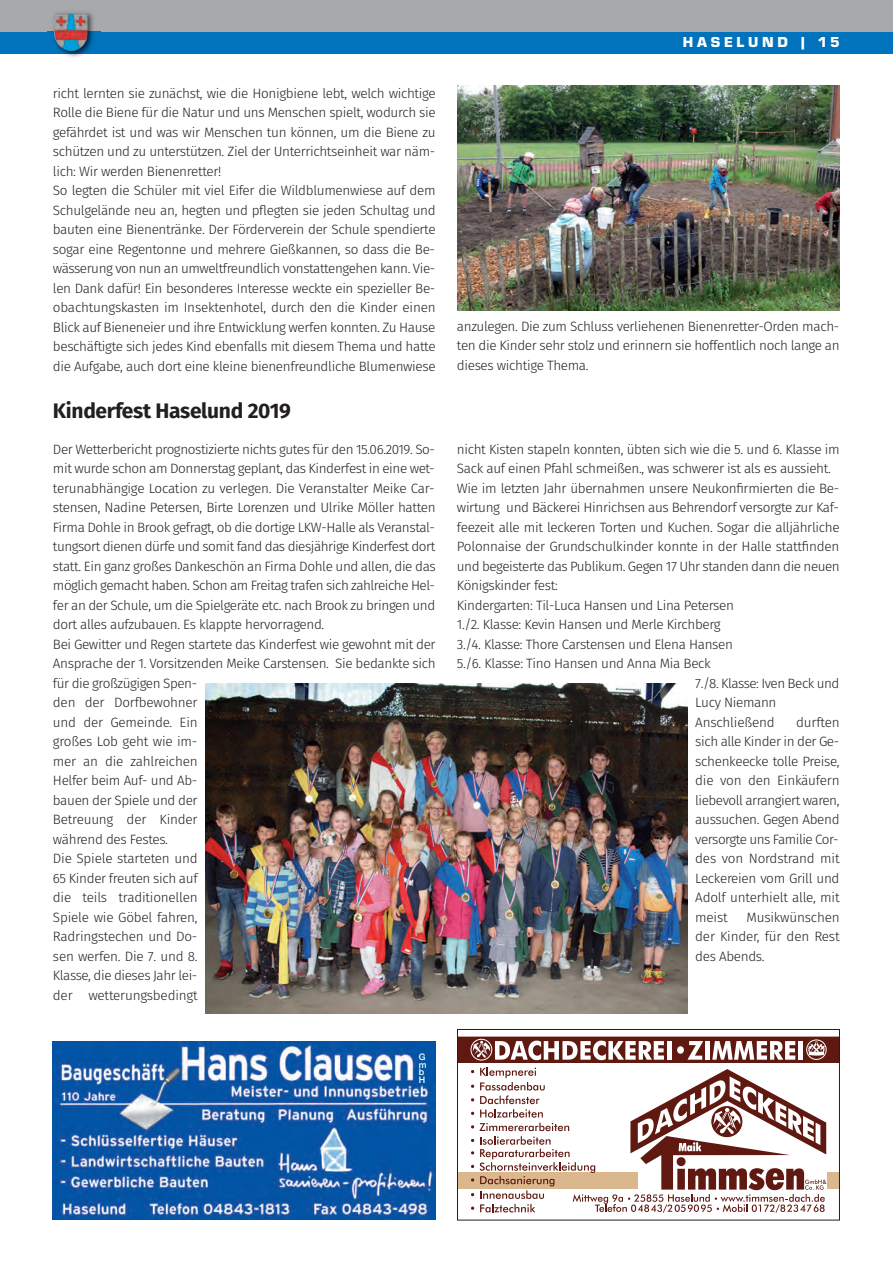
<style>
.page{position:relative;width:893px;height:1263px;background:#fff}
.page>*{position:absolute;margin:0;border:0;box-sizing:border-box;transform-origin:0 0}
.t1{font:700 21px "Fira Sans";letter-spacing:-.015em;color:#231f20}
.t2{font:15px "Eurostile T Blac";letter-spacing:.25em;color:#fff}
.t3{font:300 13.5px/19.5px "Fira Sans";letter-spacing:-.025em;color:#231f20;text-align:justify}
.t4{font:500 9px/7.5px "Helvetica Neue";color:#fff}
</style>
<div class="page">
<div style="left:0;top:0;width:893px;height:43px;background:#a8a9ad"></div>
<div style="left:0;top:32px;width:893px;height:21px;background:#0073bc"></div>
<img style="left:48px;top:12px;width:52px;height:45px">
<img style="left:54px;top:13px;width:34px;height:38px">
<svg style="left:459px;top:1037px;width:379px;height:176px"></svg>
<div style="left:457px;top:1029px;width:383px;height:191px;border:1px solid #231f20"></div>
<img style="left:205px;top:684px;width:483px;height:330px">
<img style="left:457px;top:85px;width:383px;height:226px">
<img style="left:53px;top:1042px;width:383px;height:177px">
<p class="t3" style="left:53px;top:83px;width:384px;text-align:left">richt lernten sie zunächst, wie die Honigbiene lebt, welch wichtige Rolle die Biene für die Natur und uns Menschen spielt, wodurch sie gefährdet ist und was wir Menschen tun können, um die Biene zu schützen und zu unterstützen. Ziel der Unterrichtseinheit war näm&shy;lich: Wir werden Bienenretter!<br>So legten die Schüler mit viel Eifer die Wildblumenwiese auf dem Schulgelände neu an, hegten und pflegten sie jeden Schultag und bauten eine Bienentränke. Der Förderverein der Schule spendierte sogar eine Regentonne und mehrere Gießkannen, so dass die Be&shy;wässerung von nun an umweltfreundlich vonstattengehen kann. Vie&shy;len Dank dafür! Ein besonderes Interesse weckte ein spezieller Be&shy;obachtungskasten im Insektenhotel, durch den die Kinder einen Blick auf Bieneneier und ihre Entwicklung werfen konnten. Zu Hause beschäftigte sich jedes Kind ebenfalls mit diesem Thema und hatte die Aufgabe, auch dort eine kleine bienenfreundliche Blumenwiese</p>
<h1 class="t1" style="left:53px;top:393px;width:239px">Kinderfest Haselund 2019</h1>
<p class="t2" style="left:683px;top:33px;width:158px">HASELUND | 15</p>
<p class="t3" style="left:457px;top:316px;width:384px">anzulegen. Die zum Schluss verliehenen Bienenretter-Orden mach&shy;ten die Kinder sehr stolz und erinnern sie hoffentlich noch lange an dieses wichtige Thema.</p>
<p class="t3" style="left:53px;top:439px;width:384px;text-align:left">Der Wetterbericht prognostizierte nichts gutes für den 15.06.2019. So&shy;mit wurde schon am Donnerstag geplant, das Kinderfest in eine wet&shy;terunabhängige Location zu verlegen. Die Veranstalter Meike Car&shy;stensen, Nadine Petersen, Birte Lorenzen und Ulrike Möller hatten Firma Dohle in Brook gefragt, ob die dortige LKW-Halle als Veranstal&shy;tungsort dienen dürfe und somit fand das diesjährige Kinderfest dort statt. Ein ganz großes Dankeschön an Firma Dohle und allen, die das möglich gemacht haben. Schon am Freitag trafen sich zahlreiche Hel&shy;fer an der Schule, um die Spielgeräte etc. nach Brook zu bringen und dort alles aufzubauen. Es klappte hervorragend.<br>Bei Gewitter und Regen startete das Kinderfest wie gewohnt mit der Ansprache der 1. Vorsitzenden Meike Carstensen. Sie bedankte sich für die großzügigen Spen-<br>den der Dorfbewohner<br>und der Gemeinde. Ein<br>großes Lob geht wie im-<br>mer an die zahlreichen<br>Helfer beim Auf- und Ab-<br>bauen der Spiele und der<br>Betreuung der Kinder<br>während des Festes.<br>Die Spiele starteten und<br>65 Kinder freuten sich auf<br>die teils traditionellen<br>Spiele wie Göbel fahren,<br>Radringstechen und Do-<br>sen werfen. Die 7. und 8.<br>Klasse, die dieses Jahr lei-<br>der wetterungsbedingt</p>
<p class="t3" style="left:457px;top:439px;width:384px">nicht Kisten stapeln konnten, übten sich wie die 5. und 6. Klasse im</p>
<p class="t3" style="left:457px;top:459px;width:375px">Sack auf einen Pfahl schmeißen., was schwerer ist als es aussieht.</p>
<p class="t3" style="left:457px;top:478px;width:384px">Wie im letzten Jahr übernahmen unsere Neukonfirmierten die Be-</p>
<p class="t3" style="left:457px;top:498px;width:384px">wirtung und Bäckerei Hinrichsen aus Behrendorf versorgte zur Kaf-</p>
<p class="t3" style="left:457px;top:517px;width:384px">feezeit alle mit leckeren Torten und Kuchen. Sogar die alljährliche</p>
<p class="t3" style="left:457px;top:537px;width:384px">Polonnaise der Grundschulkinder konnte in der Halle stattfinden</p>
<p class="t3" style="left:457px;top:556px;width:384px">und begeisterte das Publikum. Gegen 17 Uhr standen dann die neuen</p>
<p class="t3" style="left:457px;top:576px;width:102px">Königskinder fest:</p>
<p class="t3" style="left:457px;top:595px;width:278px">Kindergarten: Til-Luca Hansen und Lina Petersen</p>
<p class="t3" style="left:457px;top:615px;width:265px">1./2. Klasse: Kevin Hansen und Merle Kirchberg</p>
<p class="t3" style="left:457px;top:634px;width:277px">3./4. Klasse: Thore Carstensen und Elena Hansen</p>
<p class="t3" style="left:457px;top:654px;width:255px">5./6. Klasse: Tino Hansen und Anna Mia Beck</p>
<p class="t3" style="left:695px;top:673px;width:146px">7./8. Klasse: Iven Beck und</p>
<p class="t3" style="left:695px;top:693px;width:83px">Lucy Niemann</p>
<p class="t3" style="left:695px;top:712px;width:81px">Anschließend</p>
<p class="t3" style="left:695px;top:712px;width:146px;text-indent:101px">durften sich alle Kinder in der Ge&shy;schenkeecke tolle Preise, die von den Einkäufern liebevoll arrangiert waren, aussuchen. Gegen Abend versorgte uns Familie Cor&shy;des von Nordstrand mit Leckereien vom Grill und Adolf unterhielt alle, mit meist</p>
<p class="t3" style="left:695px;top:907px;width:146px;text-indent:51px">Musikwünschen der Kinder, für den Rest des Abends.</p>
<p class="t4" style="left:419px;top:1053px;width:9px">G m b<br>H</p>
</div>
